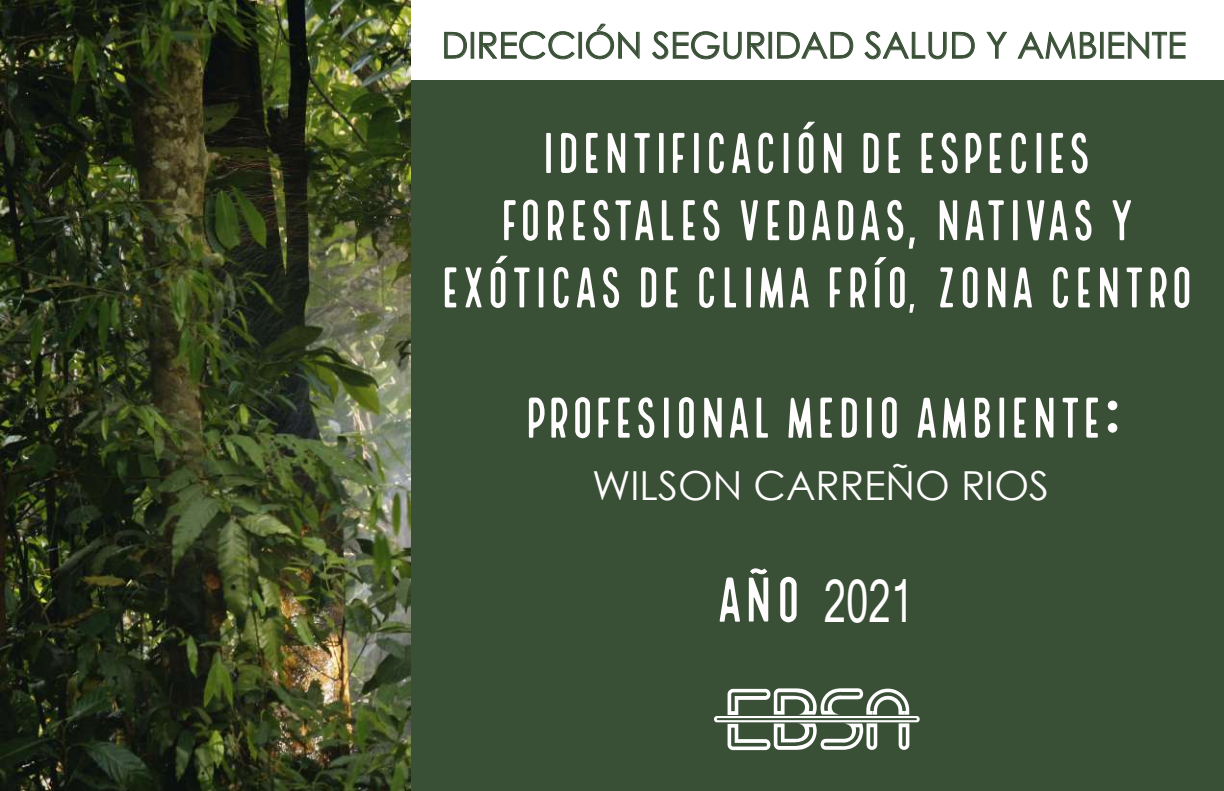
<style>
.page{position:relative;width:1224px;height:791px;background:#fff}
.page>*{position:absolute;margin:0;border:0;box-sizing:border-box;transform-origin:0 0}
.t1{font:58.4px "Microsoft Sans Serif";color:#fffdfd;scale:.69 1}
.t2{font:56px/67.2px "Local Brewery Sans";color:#fffdfd;text-align:center}
.t3{font:40px "Century Gothic";color:#fffdfd}
.t4{font:36px "Century Gothic";color:#395036}
.s1{font-family:"Local Brewery Sans";font-size:62px}
</style>
<div class="page">
<div style="left:410px;top:81px;width:814px;height:710px;background:#395036"></div>
<img style="left:0;top:0;width:410px;height:791px">
<svg style="left:714px;top:688px;width:206px;height:62px"></svg>
<svg style="left:908px;top:237px;width:7px;height:12px"></svg>
<svg style="left:909px;top:304px;width:6px;height:9px"></svg>
<svg style="left:803px;top:121px;width:12px;height:9px"></svg>
<svg style="left:874px;top:257px;width:13px;height:8px"></svg>
<svg style="left:495px;top:255px;width:13px;height:9px"></svg>
<svg style="left:444px;top:31px;width:23px;height:28px"></svg>
<div style="left:471px;top:32px;width:3px;height:27px;border:1px solid #395036"></div>
<svg style="left:479px;top:31px;width:96px;height:29px"></svg>
<div style="left:578px;top:32px;width:4px;height:27px;border:1px solid #395036"></div>
<svg style="left:585px;top:24px;width:55px;height:36px"></svg>
<svg style="left:652px;top:31px;width:114px;height:29px"></svg>
<div style="left:769px;top:32px;width:3px;height:27px;border:1px solid #395036"></div>
<svg style="left:777px;top:31px;width:77px;height:28px"></svg>
<svg style="left:864px;top:31px;width:111px;height:29px"></svg>
<svg style="left:986px;top:31px;width:21px;height:28px"></svg>
<svg style="left:1017px;top:31px;width:80px;height:28px"></svg>
<div style="left:1100px;top:32px;width:4px;height:27px;border:1px solid #395036"></div>
<svg style="left:1108px;top:31px;width:78px;height:28px"></svg>
<svg style="left:1107px;top:400px;width:11px;height:33px"></svg>
<svg style="left:750px;top:568px;width:18px;height:7px"></svg>
<p class="t4" style="left:442px;top:20px;width:746px">DIRECCIÓN SEGURIDAD SALUD Y AMBIENTE</p>
<p class="t2" style="left:440px;top:120px;width:756px">IDENTIFICACION DE ESPECIES<br>FORESTALES VEDADAS, NATIVAS Y<br>EXOTICAS DE CLIMA FRIO, ZONA CENTRO</p>
<p class="t2" style="left:523px;top:385px;width:596px">PROFESIONAL MEDIO AMBIENTE:</p>
<p class="t3" style="left:592px;top:458px;width:458px">WILSON CARREÑO RIOS</p>
<p class="t1" style="left:715px;top:563px;width:289px"><span class="s1">ANO</span> 2021</p>
</div>
